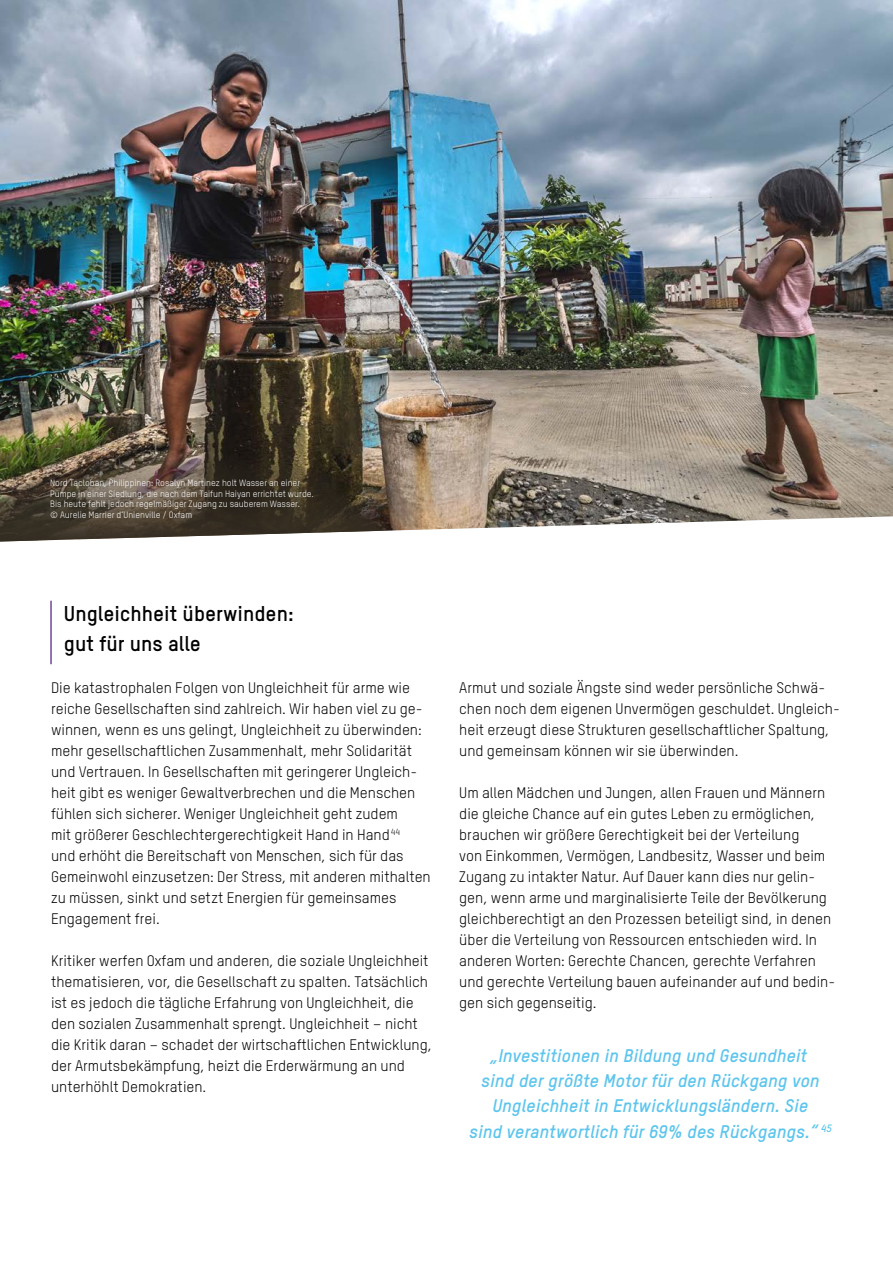
<style>
.page{position:relative;width:893px;height:1263px;background:#fff}
.page>*{position:absolute;margin:0;border:0;box-sizing:border-box;transform-origin:0 0}
.t1{font:700 21px/29.4px "Oxfam TSTARPRO";color:#000}
.t2{font:italic 700 18px/25.2px "Oxfam TSTARPRO";color:#5dc5ed;text-align:center}
.t3{font:15px/21px "Oxfam TSTARPRO";color:#000}
.t4{font:9px/10.8px "Oxfam TSTARPRO";color:#fff}
</style>
<div class="page">
<img style="left:0;top:0;width:893px;height:531px">
<hr style="left:50px;top:601px;width:2px;height:63px;background:#704896">
<img style="left:0;top:437px;width:400px;height:104px">
<p class="t4" style="left:50px;top:476px;width:265px">Nord Tacloban, Philippinen: Rosalyn Martinez holt Wasser an einer Pumpe in einer Siedlung, die nach dem Taifun Haiyan errichtet wurde.<br>Bis heute fehlt jedoch regelmäßiger Zugang zu sauberem Wasser.<br>© Aurelie Marrier d‘Unienville / Oxfam</p>
<h1 class="t1" style="left:64px;top:597px;width:231px">Ungleichheit überwinden: gut für uns alle</h1>
<p class="t3" style="left:51px;top:676px;width:381px">Die katastrophalen Folgen von Ungleichheit für arme wie reiche Gesellschaften sind zahlreich. Wir haben viel zu ge&shy;winnen, wenn es uns gelingt, Ungleichheit zu überwinden: mehr gesellschaftlichen Zusammenhalt, mehr Solidarität und Vertrauen. In Gesellschaften mit geringerer Ungleich&shy;heit gibt es weniger Gewaltverbrechen und die Menschen fühlen sich sicherer. Weniger Ungleichheit geht zudem<br>mit größerer Geschlechtergerechtigkeit Hand in Hand<sup>44<br></sup>und erhöht die Bereitschaft von Menschen, sich für das Gemeinwohl einzusetzen: Der Stress, mit anderen mithalten zu müssen, sinkt und setzt Energien für gemeinsames Engagement frei.</p>
<p class="t3" style="left:51px;top:949px;width:382px">Kritiker werfen Oxfam und anderen, die soziale Ungleichheit thematisieren, vor, die Gesellschaft zu spalten. Tatsächlich ist es jedoch die tägliche Erfahrung von Ungleichheit, die den sozialen Zusammenhalt sprengt. Ungleichheit – nicht die Kritik daran – schadet der wirtschaftlichen Entwicklung, der Armutsbekämpfung, heizt die Erderwärmung an und unterhöhlt Demokratien.</p>
<p class="t3" style="left:459px;top:676px;width:382px">Armut und soziale Ängste sind weder persönliche Schwä&shy;chen noch dem eigenen Unvermögen geschuldet. Ungleich&shy;heit erzeugt diese Strukturen gesellschaftlicher Spaltung, und gemeinsam können wir sie überwinden.</p>
<p class="t3" style="left:459px;top:781px;width:377px">Um allen Mädchen und Jungen, allen Frauen und Männern die gleiche Chance auf ein gutes Leben zu ermöglichen, brauchen wir größere Gerechtigkeit bei der Verteilung<br>von Einkommen, Vermögen, Landbesitz, Wasser und beim Zugang zu intakter Natur. Auf Dauer kann dies nur gelin&shy;gen, wenn arme und marginalisierte Teile der Bevölkerung gleichberechtigt an den Prozessen beteiligt sind, in denen über die Verteilung von Ressourcen entschieden wird. In anderen Worten: Gerechte Chancen, gerechte Verfahren und gerechte Verteilung bauen aufeinander auf und bedin&shy;gen sich gegenseitig.</p>
<p class="t2" style="left:469px;top:1041px;width:364px">„Investitionen in Bildung und Gesundheit<br>sind der größte Motor für den Rückgang von Ungleichheit in Entwicklungsländern. Sie<br>sind verantwortlich für 69% des Rückgangs.“ <sup>45</sup></p>
</div>
